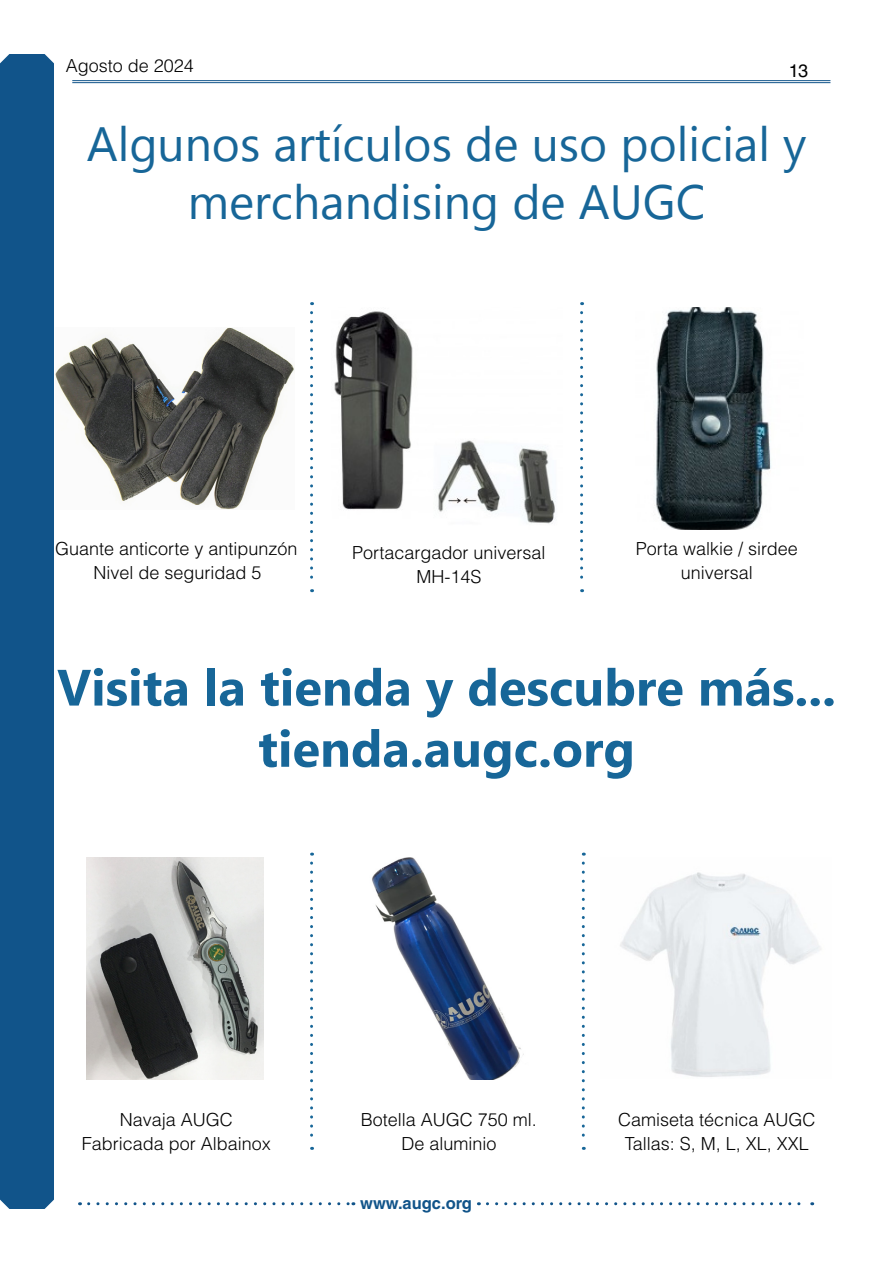
<style>
.page{position:relative;width:893px;height:1263px;background:#fff}
.page>*{position:absolute;margin:0;border:0;box-sizing:border-box;transform-origin:0 0}
.t1{font:700 51px/61.2px "Microsoft New Tai Lue";color:#176698;text-align:center}
.t2{font:48px/57.6px "Microsoft New Tai Lue";color:#176698;text-align:center}
.t3{font:300 18px/24px "Helvetica LT Std";color:#000;text-align:center}
.t4{font:18px "Helvetica LT Std";color:#000}
.t5{font:700 16.5px "Helvetica LT Std";color:#11548a}
</style>
<div class="page">
<div style="left:0;top:54px;width:54px;height:1155px;background:#11548a"></div>
<svg style="left:89px;top:1202px;width:265px;height:3px"></svg>
<svg style="left:487px;top:1202px;width:326px;height:3px"></svg>
<hr style="left:72px;top:80px;width:758px;height:1px;background:#11548a">
<hr style="left:72px;top:82px;width:758px;height:1px;background:#11548a">
<img style="left:55px;top:328px;width:239px;height:182px">
<img style="left:87px;top:857px;width:176px;height:222px">
<img style="left:334px;top:311px;width:222px;height:213px">
<img style="left:372px;top:857px;width:152px;height:222px">
<img style="left:655px;top:308px;width:116px;height:222px">
<img style="left:620px;top:872px;width:201px;height:205px">
<svg style="left:310px;top:313px;width:3px;height:279px"></svg>
<svg style="left:310px;top:863px;width:3px;height:287px"></svg>
<svg style="left:582px;top:863px;width:3px;height:287px"></svg>
<svg style="left:580px;top:313px;width:3px;height:279px"></svg>
<p class="t3" style="left:66px;top:54px;width:130px">Agosto de 2024</p>
<p class="t4" style="left:789px;top:60px;width:21px">13</p>
<h2 class="t2" style="left:87px;top:119px;width:721px">Algunos artículos de uso policial y merchandising de AUGC</h2>
<p class="t3" style="left:55px;top:536px;width:244px">Guante anticorte y antipunzón<br>Nivel de seguridad 5</p>
<p class="t3" style="left:352px;top:541px;width:195px">Portacargador universal<br>MH-14S</p>
<p class="t3" style="left:636px;top:536px;width:164px">Porta walkie / sirdee universal</p>
<h1 class="t1" style="left:57px;top:661px;width:780px">Visita la tienda y descubre más... tienda.augc.org</h1>
<p class="t3" style="left:82px;top:1107px;width:191px">Navaja AUGC<br>Fabricada por Albainox</p>
<p class="t3" style="left:361px;top:1107px;width:178px">Botella AUGC 750 ml.<br>De aluminio</p>
<p class="t5" style="left:360px;top:1193px;width:113px">www.augc.org</p>
<p class="t3" style="left:618px;top:1107px;width:199px">Camiseta técnica AUGC<br>Tallas: S, M, L, XL, XXL</p>
</div>
